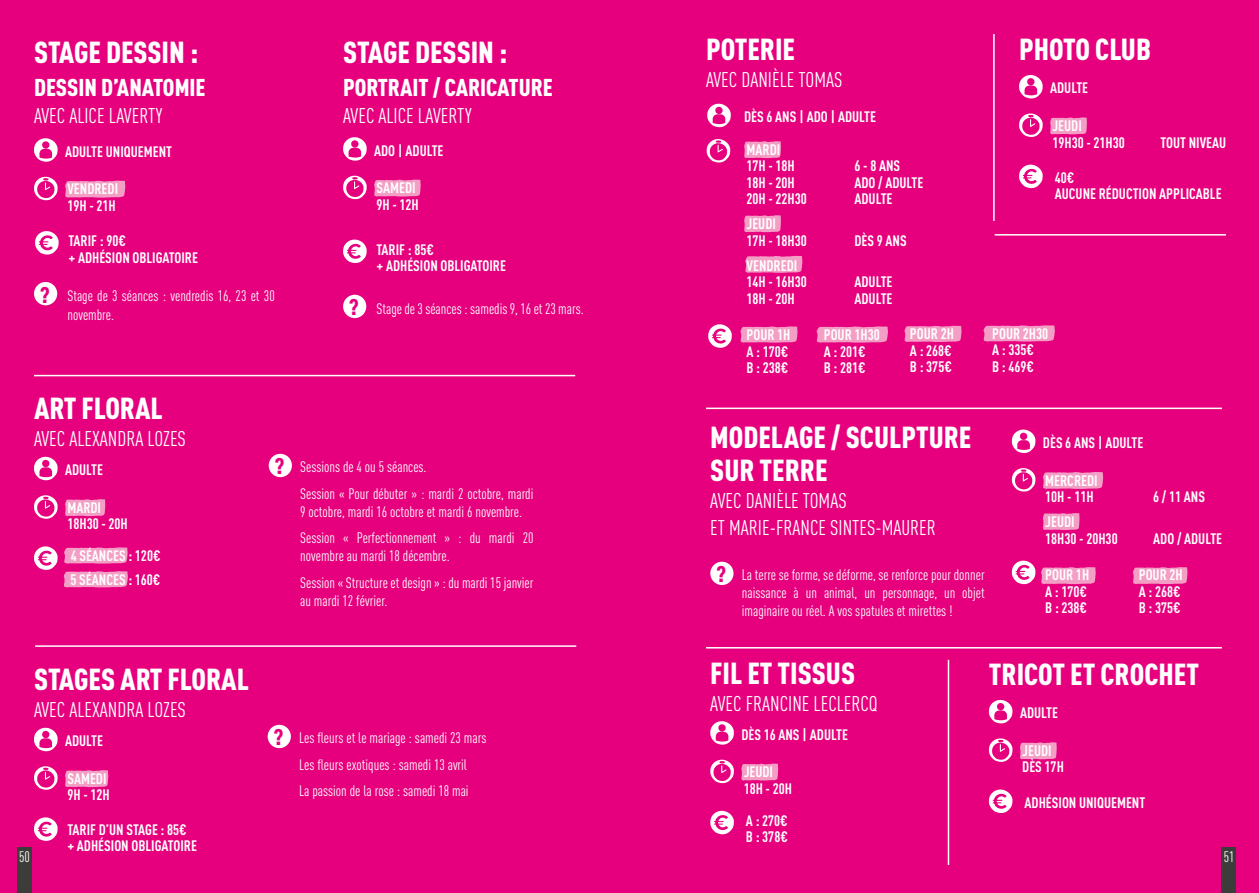
<style>
.page{position:relative;width:1259px;height:893px;background:#e6007d}
.page>*{position:absolute;margin:0;border:0;box-sizing:border-box;transform-origin:0 0}
.t1{font:900 30px/33px "DIN Cond";color:#fff}
.t2{font:900 24px "DIN Cond";color:#fff}
.t3{font:21px/27px "DIN Cond Regular Alternate";color:#fff}
.t4{font:700 15px/16.5px "DIN Cond";color:#fff}
.t5{font:15px/26.5px "DIN Cond";color:#fff}
.s1{font-weight:900;font-size:22.5px;color:#e6007d}
</style>
<div class="page">
<div style="left:1220px;top:847px;width:15px;height:46px;background:#3c3c3b"></div>
<div style="left:17px;top:847px;width:15px;height:46px;background:#3c3c3b"></div>
<hr style="left:706px;top:408px;width:516px;height:1px;background:#fff">
<hr style="left:994px;top:234px;width:232px;height:2px;background:#fff">
<hr style="left:706px;top:647px;width:516px;height:1px;background:#fff">
<hr style="left:35px;top:645px;width:541px;height:2px;background:#fff">
<hr style="left:34px;top:375px;width:541px;height:1px;background:#fff">
<svg style="left:708px;top:324px;width:24px;height:24px"></svg>
<svg style="left:706px;top:139px;width:24px;height:23px"></svg>
<svg style="left:707px;top:104px;width:24px;height:23px"></svg>
<svg style="left:740px;top:326px;width:57px;height:17px"></svg>
<svg style="left:816px;top:326px;width:72px;height:17px"></svg>
<svg style="left:904px;top:326px;width:57px;height:16px"></svg>
<svg style="left:983px;top:325px;width:72px;height:17px"></svg>
<svg style="left:744px;top:141px;width:37px;height:17px"></svg>
<svg style="left:744px;top:215px;width:37px;height:17px"></svg>
<svg style="left:745px;top:256px;width:57px;height:17px"></svg>
<svg style="left:1043px;top:472px;width:60px;height:17px"></svg>
<svg style="left:1041px;top:567px;width:54px;height:17px"></svg>
<svg style="left:1133px;top:567px;width:54px;height:17px"></svg>
<svg style="left:1043px;top:513px;width:36px;height:17px"></svg>
<svg style="left:1012px;top:468px;width:23px;height:23px"></svg>
<svg style="left:1012px;top:561px;width:23px;height:23px"></svg>
<svg style="left:1012px;top:430px;width:23px;height:23px"></svg>
<div style="left:710px;top:562px;width:23px;height:23px;background:#fff;border-radius:50%"></div>
<svg style="left:741px;top:763px;width:37px;height:17px"></svg>
<svg style="left:710px;top:760px;width:24px;height:23px"></svg>
<svg style="left:710px;top:811px;width:24px;height:23px"></svg>
<svg style="left:710px;top:721px;width:24px;height:24px"></svg>
<svg style="left:1020px;top:742px;width:36px;height:17px"></svg>
<svg style="left:989px;top:738px;width:23px;height:24px"></svg>
<svg style="left:989px;top:789px;width:23px;height:24px"></svg>
<svg style="left:989px;top:700px;width:23px;height:23px"></svg>
<svg style="left:1050px;top:117px;width:37px;height:17px"></svg>
<svg style="left:1019px;top:114px;width:23px;height:23px"></svg>
<svg style="left:1019px;top:165px;width:23px;height:23px"></svg>
<svg style="left:1019px;top:75px;width:23px;height:23px"></svg>
<hr style="left:947px;top:660px;width:2px;height:205px;background:#fff">
<hr style="left:993px;top:34px;width:1px;height:187px;background:#fff">
<svg style="left:64px;top:571px;width:64px;height:16px"></svg>
<svg style="left:64px;top:547px;width:64px;height:17px"></svg>
<div style="left:269px;top:454px;width:23px;height:23px;background:#fff;border-radius:50%"></div>
<svg style="left:65px;top:499px;width:40px;height:17px"></svg>
<svg style="left:34px;top:495px;width:24px;height:24px"></svg>
<svg style="left:34px;top:546px;width:24px;height:24px"></svg>
<svg style="left:34px;top:457px;width:24px;height:23px"></svg>
<div style="left:268px;top:725px;width:23px;height:23px;background:#fff;border-radius:50%"></div>
<svg style="left:65px;top:770px;width:43px;height:17px"></svg>
<svg style="left:34px;top:766px;width:24px;height:24px"></svg>
<svg style="left:34px;top:817px;width:24px;height:24px"></svg>
<svg style="left:34px;top:728px;width:24px;height:23px"></svg>
<div style="left:34px;top:282px;width:23px;height:23px;background:#fff;border-radius:50%"></div>
<svg style="left:65px;top:181px;width:60px;height:17px"></svg>
<svg style="left:34px;top:177px;width:24px;height:23px"></svg>
<svg style="left:35px;top:231px;width:24px;height:24px"></svg>
<svg style="left:34px;top:138px;width:24px;height:24px"></svg>
<div style="left:343px;top:295px;width:23px;height:23px;background:#fff;border-radius:50%"></div>
<svg style="left:374px;top:180px;width:47px;height:17px"></svg>
<svg style="left:343px;top:176px;width:24px;height:23px"></svg>
<svg style="left:343px;top:240px;width:24px;height:23px"></svg>
<svg style="left:343px;top:137px;width:24px;height:24px"></svg>
<h1 class="t1" style="left:34px;top:35px;width:166px">STAGE DESSIN :</h1>
<h2 class="t2" style="left:34px;top:73px;width:173px">DESSIN D’ANATOMIE</h2>
<h3 class="t3" style="left:34px;top:102px;width:130px">AVEC ALICE LAVERTY</h3>
<p class="t4" style="left:65px;top:143px;width:108px">ADULTE UNIQUEMENT</p>
<p class="t4" style="left:67px;top:180px;width:52px">VENDREDI<br>19H - 21H</p>
<p class="t4" style="left:68px;top:232px;width:131px">TARIF : 90€<br>+ ADHÉSION OBLIGATOIRE</p>
<p class="t5" style="left:67px;top:287px;width:209px;line-height:18px;text-indent:-28px"><span class="s1">?</span> Stage de 3 séances : vendredis 16, 23 et 30 novembre.</p>
<h1 class="t1" style="left:343px;top:35px;width:166px">STAGE DESSIN :</h1>
<h2 class="t2" style="left:343px;top:73px;width:211px">PORTRAIT / CARICATURE</h2>
<h3 class="t3" style="left:343px;top:102px;width:130px">AVEC ALICE LAVERTY</h3>
<p class="t4" style="left:374px;top:142px;width:71px">ADO | ADULTE</p>
<p class="t4" style="left:376px;top:179px;width:44px">SAMEDI<br>9H - 12H</p>
<p class="t4" style="left:376px;top:241px;width:131px">TARIF : 85€<br>+ ADHÉSION OBLIGATOIRE</p>
<p class="t5" style="left:348px;top:296px;width:237px"><span class="s1">?</span> Stage de 3 séances : samedis 9, 16 et 23 mars.</p>
<h1 class="t1" style="left:34px;top:391px;width:130px">ART FLORAL</h1>
<h3 class="t3" style="left:34px;top:425px;width:153px">AVEC ALEXANDRA LOZES</h3>
<p class="t4" style="left:65px;top:461px;width:39px">ADULTE</p>
<p class="t4" style="left:67px;top:499px;width:62px">MARDI<br>18H30 - 20H</p>
<p class="t4" style="left:71px;top:547px;width:91px">4 SÉANCES : 120€</p>
<p class="t4" style="left:71px;top:571px;width:91px">5 SÉANCES : 160€</p>
<p class="t5" style="left:300px;top:453px;width:235px;text-indent:-26px"><span class="s1">?</span> Sessions de 4 ou 5 séances.<br>Session « Pour débuter » : mardi 2 octobre, mardi</p>
<p class="t5" style="left:300px;top:498px;width:235px">9 octobre, mardi 16 octobre et mardi 6 novembre.<br>Session « Perfectionnement » : du mardi 20</p>
<p class="t5" style="left:300px;top:542px;width:235px">novembre au mardi 18 décembre.<br>Session « Structure et design » : du mardi 15 janvier</p>
<p class="t5" style="left:300px;top:587px;width:89px">au mardi 12 février.</p>
<h1 class="t1" style="left:706px;top:31px;width:90px">POTERIE</h1>
<h3 class="t3" style="left:706px;top:65px;width:138px">AVEC DANIÈLE TOMAS</h3>
<p class="t4" style="left:744px;top:108px;width:133px">DÈS 6 ANS | ADO | ADULTE</p>
<p class="t4" style="left:746px;top:141px;width:50px">MARDI<br>17H - 18H</p>
<p class="t4" style="left:854px;top:157px;width:47px">6 - 8 ANS</p>
<p class="t4" style="left:746px;top:174px;width:50px">18H - 20H</p>
<p class="t4" style="left:854px;top:174px;width:70px">ADO / ADULTE</p>
<p class="t4" style="left:746px;top:190px;width:62px">20H - 22H30</p>
<p class="t4" style="left:854px;top:190px;width:39px">ADULTE</p>
<p class="t4" style="left:746px;top:215px;width:62px">JEUDI<br>17H - 18H30</p>
<p class="t4" style="left:854px;top:232px;width:54px">DÈS 9 ANS</p>
<p class="t4" style="left:746px;top:257px;width:62px">VENDREDI<br>14H - 16H30</p>
<p class="t4" style="left:854px;top:273px;width:39px">ADULTE</p>
<p class="t4" style="left:746px;top:290px;width:50px">18H - 20H</p>
<p class="t4" style="left:854px;top:290px;width:39px">ADULTE</p>
<h1 class="t1" style="left:1019px;top:32px;width:133px">PHOTO CLUB</h1>
<p class="t4" style="left:1050px;top:79px;width:39px">ADULTE</p>
<p class="t4" style="left:1052px;top:117px;width:74px">JEUDI<br>19H30 - 21H30</p>
<p class="t4" style="left:1160px;top:133px;width:67px">TOUT NIVEAU</p>
<p class="t4" style="left:1054px;top:169px;width:168px">40€<br>AUCUNE RÉDUCTION APPLICABLE</p>
<p class="t4" style="left:746px;top:326px;width:45px">POUR 1H<br>A : 170€<br>B : 238€</p>
<p class="t4" style="left:824px;top:326px;width:58px">POUR 1H30<br>A : 201€<br>B : 281€</p>
<p class="t4" style="left:910px;top:325px;width:45px">POUR 2H<br>A : 268€<br>B : 375€</p>
<p class="t4" style="left:992px;top:325px;width:58px">POUR 2H30<br>A : 335€<br>B : 469€</p>
<h1 class="t1" style="left:710px;top:419px;width:262px">MODELAGE / SCULPTURE<br>SUR TERRE</h1>
<h3 class="t3" style="left:710px;top:487px;width:227px">AVEC DANIÈLE TOMAS<br>ET MARIE-FRANCE SINTES-MAURER</h3>
<p class="t4" style="left:1043px;top:434px;width:102px">DÈS 6 ANS | ADULTE</p>
<p class="t4" style="left:1045px;top:472px;width:54px">MERCREDI<br>10H - 11H</p>
<p class="t4" style="left:1045px;top:513px;width:74px">JEUDI<br>18H30 - 20H30</p>
<p class="t4" style="left:1153px;top:488px;width:53px">6 / 11 ANS</p>
<p class="t4" style="left:1153px;top:530px;width:70px">ADO / ADULTE</p>
<p class="t5" style="left:742px;top:565px;width:244px;line-height:18px;text-align:justify;text-indent:-26px"><span class="s1">?</span> La terre se forme, se déforme, se renforce pour donner naissance à un animal, un personnage, un objet imaginaire ou réel. A vos spatules et mirettes !</p>
<p class="t4" style="left:1045px;top:566px;width:45px">POUR 1H<br>A : 170€<br>B : 238€</p>
<p class="t4" style="left:1138px;top:566px;width:45px">POUR 2H<br>A : 268€<br>B : 375€</p>
<h1 class="t1" style="left:710px;top:655px;width:146px">FIL ET TISSUS</h1>
<h3 class="t3" style="left:710px;top:689px;width:169px">AVEC FRANCINE LECLERCQ</h3>
<p class="t4" style="left:741px;top:725px;width:108px">DÈS 16 ANS | ADULTE</p>
<p class="t4" style="left:743px;top:763px;width:50px">JEUDI<br>18H - 20H</p>
<p class="t4" style="left:746px;top:812px;width:43px">A : 270€<br>B : 378€</p>
<h1 class="t1" style="left:989px;top:656px;width:212px">TRICOT ET CROCHET</h1>
<p class="t4" style="left:1020px;top:704px;width:39px">ADULTE</p>
<p class="t4" style="left:1022px;top:742px;width:43px">JEUDI<br>DÈS 17H</p>
<p class="t4" style="left:1024px;top:794px;width:122px">ADHÉSION UNIQUEMENT</p>
<h1 class="t1" style="left:34px;top:662px;width:216px">STAGES ART FLORAL</h1>
<h3 class="t3" style="left:34px;top:696px;width:153px">AVEC ALEXANDRA LOZES</h3>
<p class="t4" style="left:65px;top:732px;width:39px">ADULTE</p>
<p class="t4" style="left:67px;top:770px;width:44px">SAMEDI<br>9H - 12H</p>
<p class="t4" style="left:67px;top:821px;width:131px">TARIF D’UN STAGE : 85€ + ADHÉSION OBLIGATOIRE</p>
<p class="t5" style="left:273px;top:724px;width:215px;text-align:center"><span class="s1">?</span> Les fleurs et le mariage : samedi 23 mars<br>Les fleurs exotiques : samedi 13 avril<br>La passion de la rose : samedi 18 mai</p>
<p class="t5" style="left:19px;top:843px;width:12px">50</p>
<p class="t5" style="left:1223px;top:843px;width:12px">51</p>
</div>
